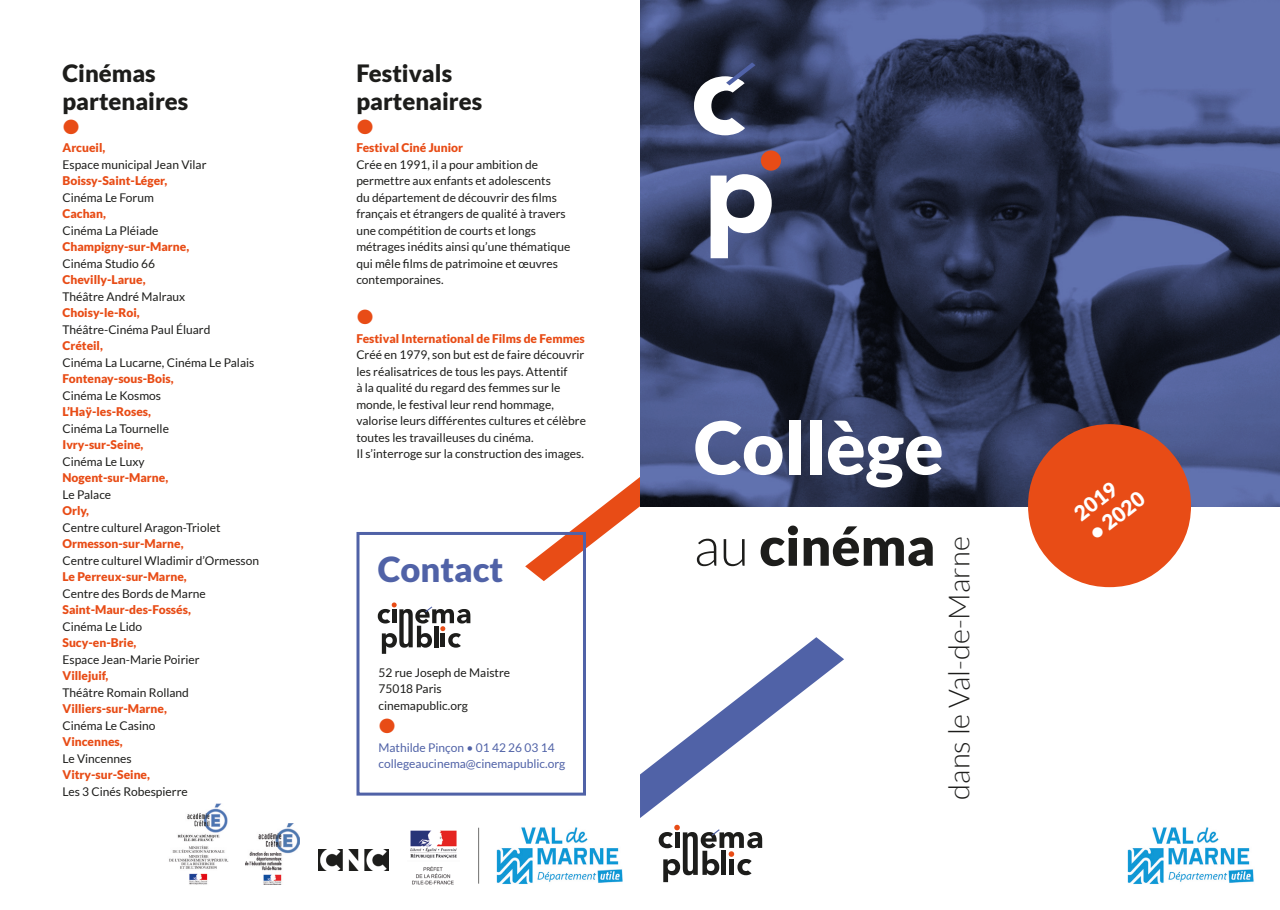
<style>
.page{position:relative;width:1280px;height:910px;background:#fff}
.page>*{position:absolute;margin:0;border:0;box-sizing:border-box;transform-origin:0 0}
.t1{font:900 73.05px "Lato";color:#fff}
.t2{font:900 53.4px "Lato";color:#1d1d1b}
.t3{font:900 34.5px "Lato";color:#5062a7}
.t4{font:900 30px "Lato";color:#e84c16}
.t5{font:300 29.1px "Lato";color:#1d1d1b}
.t6{font:900 23.85px/28.7px "Lato";color:#1d1d1b}
.t7{font:900 20.7px "Lato";color:#fff}
.t8{font:12px/16.5px "Lato";color:#1d1d1b}
.t9{font:900 12px "Lato";color:#e84c16}
.t10{font:12px/16.5px "Lato";color:#5062a7}
.s1{font-weight:300}
</style>
<div class="page">
<svg style="left:640px;top:0;width:640px;height:506px;background:#364064"></svg>
<svg style="left:640px;top:637px;width:204px;height:181px"></svg>
<svg style="left:1028px;top:424px;width:163px;height:163px;background:#d85f39"></svg>
<svg style="left:711px;top:150px;width:70px;height:108px"></svg>
<svg style="left:694px;top:63px;width:61px;height:72px"></svg>
<svg style="left:659px;top:825px;width:103px;height:57px"></svg>
<img style="left:1128px;top:827px;width:126px;height:57px">
<svg style="left:525px;top:477px;width:115px;height:104px"></svg>
<img style="left:169px;top:803px;width:60px;height:82px">
<img style="left:318px;top:849px;width:71px;height:22px">
<img style="left:410px;top:830px;width:47px;height:55px">
<div style="left:356px;top:532px;width:230px;height:264px;border:3px solid #5062a7"></div>
<svg style="left:378px;top:602px;width:92px;height:52px"></svg>
<img style="left:246px;top:823px;width:54px;height:61px">
<hr style="left:478px;top:828px;width:1px;height:56px;background:#70706f">
<img style="left:496px;top:827px;width:126px;height:57px">
<h3 class="t6" style="left:63px;top:58px;width:127px">Cinémas partenaires</h3>
<h3 class="t4" style="left:63px;top:106px;width:19px">•</h3>
<p class="t9" style="left:63px;top:141px;width:44px">Arcueil,</p>
<p class="t8" style="left:63px;top:156px;width:146px">Espace municipal Jean Vilar</p>
<p class="t9" style="left:63px;top:174px;width:106px">Boissy-Saint-Léger,</p>
<p class="t8" style="left:63px;top:189px;width:93px">Cinéma Le Forum</p>
<p class="t9" style="left:63px;top:207px;width:45px">Cachan,</p>
<p class="t8" style="left:63px;top:222px;width:97px">Cinéma La Pléiade</p>
<p class="t9" style="left:63px;top:240px;width:128px">Champigny-sur-Marne,</p>
<p class="t8" style="left:63px;top:255px;width:94px">Cinéma Studio 66</p>
<p class="t9" style="left:63px;top:273px;width:85px">Chevilly-Larue,</p>
<p class="t8" style="left:63px;top:288px;width:124px">Théâtre André Malraux</p>
<p class="t9" style="left:63px;top:306px;width:79px">Choisy-le-Roi,</p>
<p class="t8" style="left:63px;top:321px;width:149px">Théâtre-Cinéma Paul Éluard</p>
<p class="t9" style="left:63px;top:339px;width:42px">Créteil,</p>
<p class="t8" style="left:63px;top:354px;width:193px">Cinéma La Lucarne, Cinéma Le Palais</p>
<p class="t9" style="left:63px;top:372px;width:113px">Fontenay-sous-Bois,</p>
<p class="t8" style="left:63px;top:387px;width:100px">Cinéma Le Kosmos</p>
<p class="t9" style="left:63px;top:405px;width:90px">L’Haÿ-les-Roses,</p>
<p class="t8" style="left:63px;top:420px;width:108px">Cinéma La Tournelle</p>
<p class="t9" style="left:63px;top:438px;width:82px">Ivry-sur-Seine,</p>
<p class="t8" style="left:63px;top:453px;width:84px">Cinéma Le Luxy</p>
<p class="t9" style="left:63px;top:471px;width:107px">Nogent-sur-Marne,</p>
<p class="t8" style="left:63px;top:486px;width:50px">Le Palace</p>
<p class="t9" style="left:63px;top:504px;width:28px">Orly,</p>
<p class="t8" style="left:63px;top:519px;width:160px">Centre culturel Aragon-Triolet</p>
<p class="t9" style="left:63px;top:537px;width:122px">Ormesson-sur-Marne,</p>
<p class="t8" style="left:63px;top:552px;width:198px">Centre culturel Wladimir d’Ormesson</p>
<p class="t9" style="left:63px;top:570px;width:126px">Le Perreux-sur-Marne,</p>
<p class="t8" style="left:63px;top:585px;width:145px">Centre des Bords de Marne</p>
<p class="t9" style="left:63px;top:603px;width:130px">Saint-Maur-des-Fossés,</p>
<p class="t8" style="left:63px;top:618px;width:81px">Cinéma Le Lido</p>
<p class="t9" style="left:63px;top:636px;width:75px">Sucy-en-Brie,</p>
<p class="t8" style="left:63px;top:651px;width:139px">Espace Jean-Marie Poirier</p>
<p class="t9" style="left:63px;top:669px;width:47px">Villejuif,</p>
<p class="t8" style="left:63px;top:684px;width:128px">Théâtre Romain Rolland</p>
<p class="t9" style="left:63px;top:702px;width:106px">Villiers-sur-Marne,</p>
<p class="t8" style="left:63px;top:717px;width:94px">Cinéma Le Casino</p>
<p class="t9" style="left:63px;top:735px;width:62px">Vincennes,</p>
<p class="t8" style="left:63px;top:750px;width:71px">Le Vincennes</p>
<p class="t9" style="left:63px;top:768px;width:89px">Vitry-sur-Seine,</p>
<p class="t8" style="left:63px;top:783px;width:127px">Les 3 Cinés Robespierre</p>
<h3 class="t6" style="left:356px;top:58px;width:127px">Festivals partenaires</h3>
<h3 class="t4" style="left:356px;top:106px;width:19px">•</h3>
<p class="t9" style="left:356px;top:141px;width:108px">Festival Ciné Junior</p>
<p class="t8" style="left:356px;top:156px;width:215px">Crée en 1991, il a pour ambition de permettre aux enfants et adolescents<br>du département de découvrir des films français et étrangers de qualité à travers une compétition de courts et longs métrages inédits ainsi qu’une thématique qui mêle films de patrimoine et œuvres contemporaines.</p>
<h3 class="t4" style="left:356px;top:297px;width:19px">•</h3>
<p class="t9" style="left:356px;top:331px;width:230px">Festival International de Films de Femmes</p>
<p class="t8" style="left:356px;top:346px;width:231px">Créé en 1979, son but est de faire découvrir les réalisatrices de tous les pays. Attentif<br>à la qualité du regard des femmes sur le monde, le festival leur rend hommage, valorise leurs différentes cultures et célèbre toutes les travailleuses du cinéma.<br>Il s’interroge sur la construction des images.</p>
<h3 class="t3" style="left:378px;top:548px;width:127px">Contact</h3>
<p class="t8" style="left:378px;top:664px;width:133px">52 rue Joseph de Maistre<br>75018 Paris cinemapublic.org</p>
<h3 class="t4" style="left:378px;top:705px;width:19px">•</h3>
<p class="t10" style="left:378px;top:739px;width:188px">Mathilde Pinçon • 01 42 26 03 14 collegeaucinema@cinemapublic.org</p>
<h1 class="t1" style="left:694px;top:402px;width:251px">Collège</h1>
<h2 class="t2" style="left:694px;top:513px;width:243px"><span class="s1">au</span> cinéma</h2>
<h3 class="t5" style="left:941px;top:799px;width:264px;rotate:-90deg">dans le Val-de-Marne</h3>
<h3 class="t7" style="left:1069px;top:506px;width:49px;rotate:-38deg">2019</h3>
<h3 class="t7" style="left:1084px;top:525px;width:65px;rotate:-38deg">• 2020</h3>
</div>
